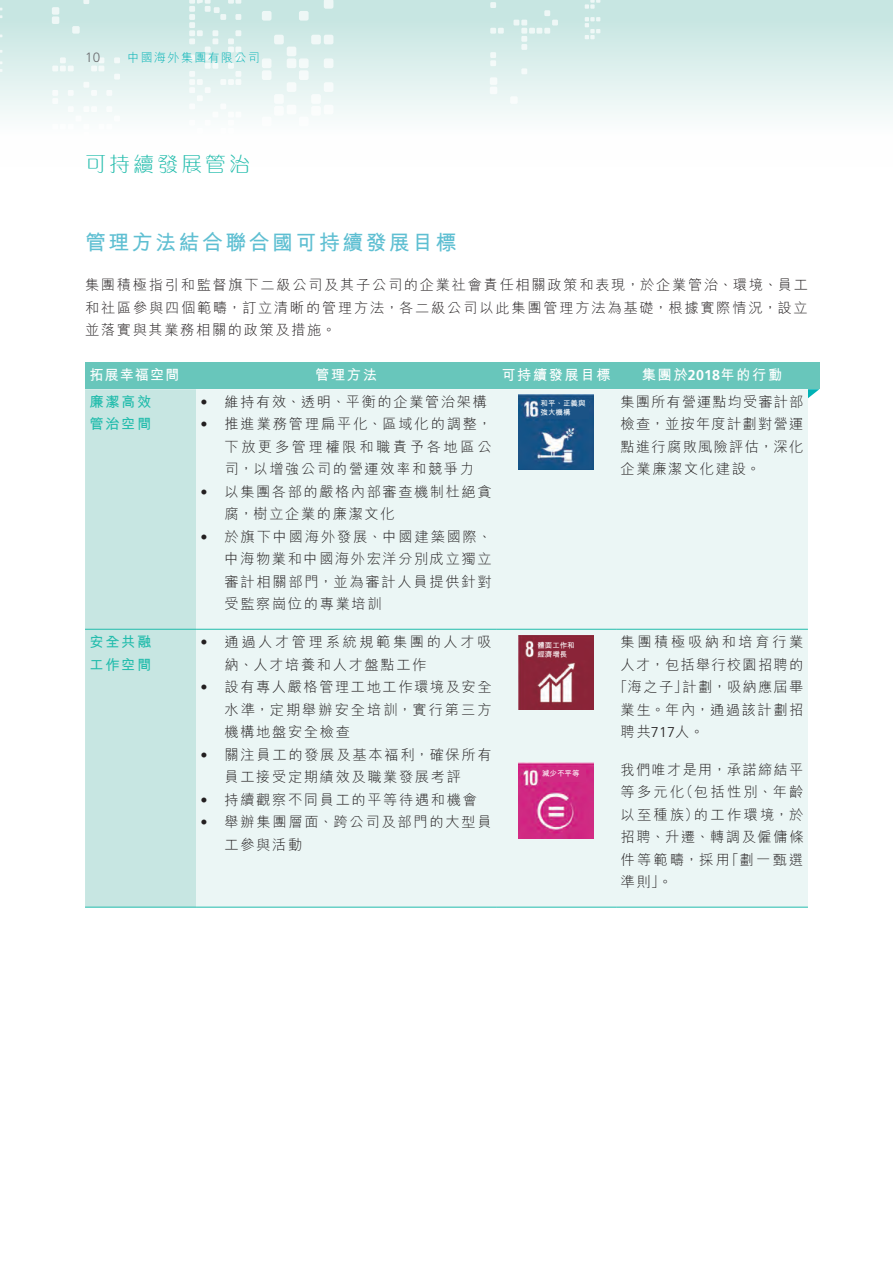
<style>
.page{position:relative;width:893px;height:1263px;background:#fff}
.page>*{position:absolute;margin:0;border:0;box-sizing:border-box;transform-origin:0 0}
._03_H1{font:700 21px "M Hei HK";letter-spacing:.115em;color:#5fbfd2}
.t1{font:300 21px "M Gentle HK";letter-spacing:.145em;color:#22bcac}
._07_IN0{font:300 14.25px/22.5px "M Hei HK";letter-spacing:.115em;color:#231f20;text-align:justify}
._01_Body_Text{font:300 14.25px/22.5px "M Hei HK";letter-spacing:.115em;color:#231f20;text-align:justify}
._07_IN0-2{font:300 14.25px/22.5px "M Hei HK";letter-spacing:.18em;color:#231f20}
._01_Body_Text-2{font:300 14.25px "M Hei HK";letter-spacing:.09em;color:#231f20}
._01_Body_Text-3{font:700 14.25px "M Hei HK";letter-spacing:.115em;color:#fff}
._15_Table_Stub{font:700 14.25px/22.5px "M Hei HK";letter-spacing:.115em;color:#22bcac}
._01_Body_Text-4{font:300 14.25px "M Hei HK";letter-spacing:.185em;color:#231f20}
._15_Table_Stub-2{font:700 14.25px "M Hei HK";letter-spacing:.065em;color:#fff}
._07_IN0-3{font:700 14.25px "M Hei HK";color:#fff}
.t2{font:300 13.5px "Frutiger LT Std";color:#6c6d70}
.t3{font:300 12px "M Hei HK";letter-spacing:.115em;color:#00b2b5}
.t4{font:7.5px/9px "M Hei HK Bold E Ten B5 H";color:#fff}
.s1{font-family:"Frutiger LT Std"}
</style>
<div class="page">
<div style="left:0;top:0;width:893px;height:167px;background:linear-gradient(to bottom,#c2e4df,#fff)"></div>
<svg style="left:0;top:8px;width:2px;height:10px"></svg>
<svg style="left:0;top:61px;width:2px;height:11px"></svg>
<svg style="left:585px;top:0;width:15px;height:9px"></svg>
<svg style="left:585px;top:17px;width:15px;height:22px"></svg>
<svg style="left:490px;top:2px;width:6px;height:6px"></svg>
<div style="left:510px;top:96px;width:8px;height:8px;background:#fff;border-radius:2px"></div>
<div style="left:490px;top:77px;width:7px;height:8px;background:#f6fbfa;border-radius:2px"></div>
<div style="left:490px;top:87px;width:7px;height:7px;background:#f8fbfb;border-radius:2px"></div>
<svg style="left:490px;top:52px;width:6px;height:14px"></svg>
<svg style="left:490px;top:28px;width:14px;height:6px"></svg>
<svg style="left:513px;top:10px;width:45px;height:40px;background:#d2ebe7"></svg>
<svg style="left:189px;top:0;width:52px;height:167px"></svg>
<svg style="left:521px;top:68px;width:6px;height:6px"></svg>
<div style="left:72px;top:26px;width:8px;height:8px;background:#eff8f6;border-radius:2px"></div>
<div style="left:52px;top:7px;width:7px;height:8px;background:#eef7f6;border-radius:2px"></div>
<div style="left:52px;top:16px;width:7px;height:8px;background:#eef7f6;border-radius:2px"></div>
<svg style="left:83px;top:0;width:6px;height:4px"></svg>
<svg style="left:52px;top:57px;width:68px;height:110px"></svg>
<svg style="left:324px;top:0;width:9px;height:9px"></svg>
<div style="left:324px;top:35px;width:9px;height:9px;background:#f0f8f7;border-radius:2px"></div>
<div style="left:324px;top:58px;width:9px;height:10px;background:#f4faf9;border-radius:2px"></div>
<div style="left:324px;top:82px;width:9px;height:10px;background:#f7fbfb;border-radius:2px"></div>
<div style="left:311px;top:35px;width:10px;height:9px;background:#f0f8f7;border-radius:2px"></div>
<div style="left:311px;top:94px;width:10px;height:10px;background:#fff;border-radius:2px"></div>
<div style="left:311px;top:106px;width:10px;height:10px;background:#fff;border-radius:2px"></div>
<div style="left:299px;top:11px;width:10px;height:10px;background:#eef7f6;border-radius:2px"></div>
<div style="left:299px;top:58px;width:10px;height:10px;background:#f4faf9;border-radius:2px"></div>
<div style="left:299px;top:70px;width:10px;height:10px;background:#f5fafa;border-radius:2px"></div>
<div style="left:324px;top:105px;width:9px;height:9px;background:#fff;border-radius:2px"></div>
<div style="left:324px;top:140px;width:9px;height:10px;background:#fff;border-radius:2px"></div>
<div style="left:311px;top:152px;width:10px;height:10px;background:#fff;border-radius:2px"></div>
<div style="left:299px;top:117px;width:10px;height:9px;background:#fff;border-radius:2px"></div>
<div style="left:287px;top:47px;width:9px;height:9px;background:#f2f9f8;border-radius:2px"></div>
<div style="left:287px;top:58px;width:9px;height:10px;background:#f4faf9;border-radius:2px"></div>
<div style="left:287px;top:82px;width:9px;height:10px;background:#f7fbfb;border-radius:2px"></div>
<div style="left:274px;top:35px;width:10px;height:9px;background:#f0f8f7;border-radius:2px"></div>
<div style="left:274px;top:94px;width:10px;height:10px;background:#fff;border-radius:2px"></div>
<div style="left:274px;top:106px;width:10px;height:10px;background:#fff;border-radius:2px"></div>
<div style="left:262px;top:11px;width:9px;height:10px;background:#eef7f6;border-radius:2px"></div>
<div style="left:262px;top:58px;width:9px;height:10px;background:#f4faf9;border-radius:2px"></div>
<div style="left:262px;top:70px;width:9px;height:10px;background:#f5fafa;border-radius:2px"></div>
<div style="left:287px;top:105px;width:9px;height:9px;background:#fff;border-radius:2px"></div>
<div style="left:287px;top:140px;width:9px;height:10px;background:#fff;border-radius:2px"></div>
<div style="left:274px;top:152px;width:10px;height:10px;background:#fff;border-radius:2px"></div>
<div style="left:262px;top:117px;width:9px;height:9px;background:#fff;border-radius:2px"></div>
<div style="left:85px;top:362px;width:734px;height:27px;background:#68c6bb"></div>
<svg style="left:808px;top:389px;width:11px;height:9px"></svg>
<div style="left:85px;top:389px;width:111px;height:518px;background:#c7e6e2"></div>
<div style="left:196px;top:389px;width:612px;height:518px;background:#ebf6f5"></div>
<hr style="left:85px;top:629px;width:111px;height:1px;background:#22bcac">
<hr style="left:196px;top:629px;width:300px;height:1px;background:#22bcac">
<hr style="left:496px;top:629px;width:120px;height:1px;background:#22bcac">
<hr style="left:616px;top:629px;width:192px;height:1px;background:#22bcac">
<hr style="left:85px;top:907px;width:111px;height:1px;background:#22bcac">
<hr style="left:196px;top:907px;width:300px;height:1px;background:#22bcac">
<hr style="left:496px;top:907px;width:120px;height:1px;background:#22bcac">
<hr style="left:616px;top:907px;width:192px;height:1px;background:#22bcac">
<img style="left:518px;top:395px;width:76px;height:75px">
<div style="left:541px;top:399px;width:48px;height:20px;background:#1b5386"></div>
<img style="left:518px;top:635px;width:76px;height:75px">
<div style="left:536px;top:638px;width:48px;height:22px;background:#8a2438"></div>
<img style="left:518px;top:763px;width:76px;height:75px">
<div style="left:541px;top:767px;width:45px;height:14px;background:#d02b83"></div>
<p class="t2" style="left:85px;top:50px;width:17px">10</p>
<p class="t3" style="left:128px;top:51px;width:134px">中國海外集團有限公司</p>
<h1 class="t1" style="left:85px;top:149px;width:167px">可持續發展管治</h1>
<p class="_03_H1" style="left:85px;top:227px;width:373px">管理方法結合聯合國可持續發展目標</p>
<p class="_01_Body_Text" style="left:85px;top:273px;width:724px">集團積極指引和監督旗下二級公司及其子公司的企業社會責任相關政策和表現，於企業管治、環境、員工和社區參與四個範疇，訂立清晰的管理方法，各二級公司以此集團管理方法為基礎，根據實際情況，設立並落實與其業務相關的政策及措施。</p>
<p class="_15_Table_Stub-2" style="left:90px;top:364px;width:91px">拓展幸福空間</p>
<p class="_07_IN0-3" style="left:315px;top:364px;width:63px">管理方法</p>
<p class="_01_Body_Text-3" style="left:501px;top:364px;width:111px">可持續發展目標</p>
<p class="_01_Body_Text-3" style="left:642px;top:364px;width:142px">集團於<span class="s1">2018</span>年的行動</p>
<p class="_15_Table_Stub" style="left:90px;top:389px;width:63px">廉潔高效管治空間</p>
<p class="_07_IN0" style="left:201px;top:390px;width:288px"><span class="s1">•</span> 維持有效、透明、平衡的企業管治架構</p>
<p class="t4" style="left:541px;top:398px;width:46px">和平、正義與強大機構</p>
<p class="_01_Body_Text" style="left:621px;top:390px;width:184px">集團所有營運點均受審計部檢查，並按年度計劃對營運點進行腐敗風險評估，深化企業廉潔文化建設。</p>
<p class="_07_IN0" style="left:225px;top:413px;width:269px;text-indent:-24px"><span class="s1">•</span> 推進業務管理扁平化、區域化的調整，下放更多管理權限和職責予各地區公司，以增強公司的營運效率和競爭力</p>
<p class="_07_IN0" style="left:225px;top:480px;width:269px;text-indent:-24px"><span class="s1">•</span> 以集團各部的嚴格內部審查機制杜絕貪腐，樹立企業的廉潔文化</p>
<p class="_07_IN0" style="left:225px;top:525px;width:269px;text-indent:-24px"><span class="s1">•</span> 於旗下中國海外發展、中國建築國際、中海物業和中國海外宏洋分別成立獨立審計相關部門，並為審計人員提供針對受監察崗位的專業培訓</p>
<p class="_15_Table_Stub" style="left:90px;top:630px;width:63px">安全共融工作空間</p>
<p class="_07_IN0-2" style="left:225px;top:631px;width:268px;text-indent:-24px"><span class="s1">•</span> 通過人才管理系統規範集團的人才吸納、人才培養和人才盤點工作</p>
<p class="_07_IN0" style="left:225px;top:676px;width:269px;text-indent:-24px"><span class="s1">•</span> 設有專人嚴格管理工地工作環境及安全水準，定期舉辦安全培訓，實行第三方機構地盤安全檢查</p>
<p class="_07_IN0" style="left:201px;top:743px;width:293px;text-align:center"><span class="s1">•</span> 關注員工的發展及基本褔利，確保所有員工接受定期績效及職業發展考評</p>
<p class="_07_IN0" style="left:201px;top:788px;width:278px"><span class="s1">•</span> 持續觀察不同員工的平等待遇和機會</p>
<p class="_07_IN0" style="left:225px;top:811px;width:269px;text-indent:-24px"><span class="s1">•</span> 舉辦集團層面、跨公司及部門的大型員工參與活動</p>
<p class="t4" style="left:537px;top:640px;width:39px">體面工作和經濟增長</p>
<p class="_01_Body_Text-4" style="left:621px;top:635px;width:184px">集團積極吸納和培育行業</p>
<p class="_01_Body_Text-2" style="left:621px;top:657px;width:184px">人才，包括舉行校園招聘的</p>
<p class="_01_Body_Text-2" style="left:613px;top:680px;width:191px">「海之子」計劃，吸納應屆畢</p>
<p class="_01_Body_Text" style="left:621px;top:698px;width:184px">業生。年內，通過該計劃招</p>
<p class="_01_Body_Text" style="left:621px;top:721px;width:85px">聘共<span class="s1">717</span>人。</p>
<p class="t4" style="left:542px;top:768px;width:39px">減少不平等</p>
<p class="_01_Body_Text" style="left:621px;top:758px;width:184px">我們唯才是用，承諾締結平等多元化（包括性別、年齡以至種族）的工作環境，於招聘、升遷、轉調及僱傭條件等範疇，採用「劃一甄選準則」。</p>
</div>
